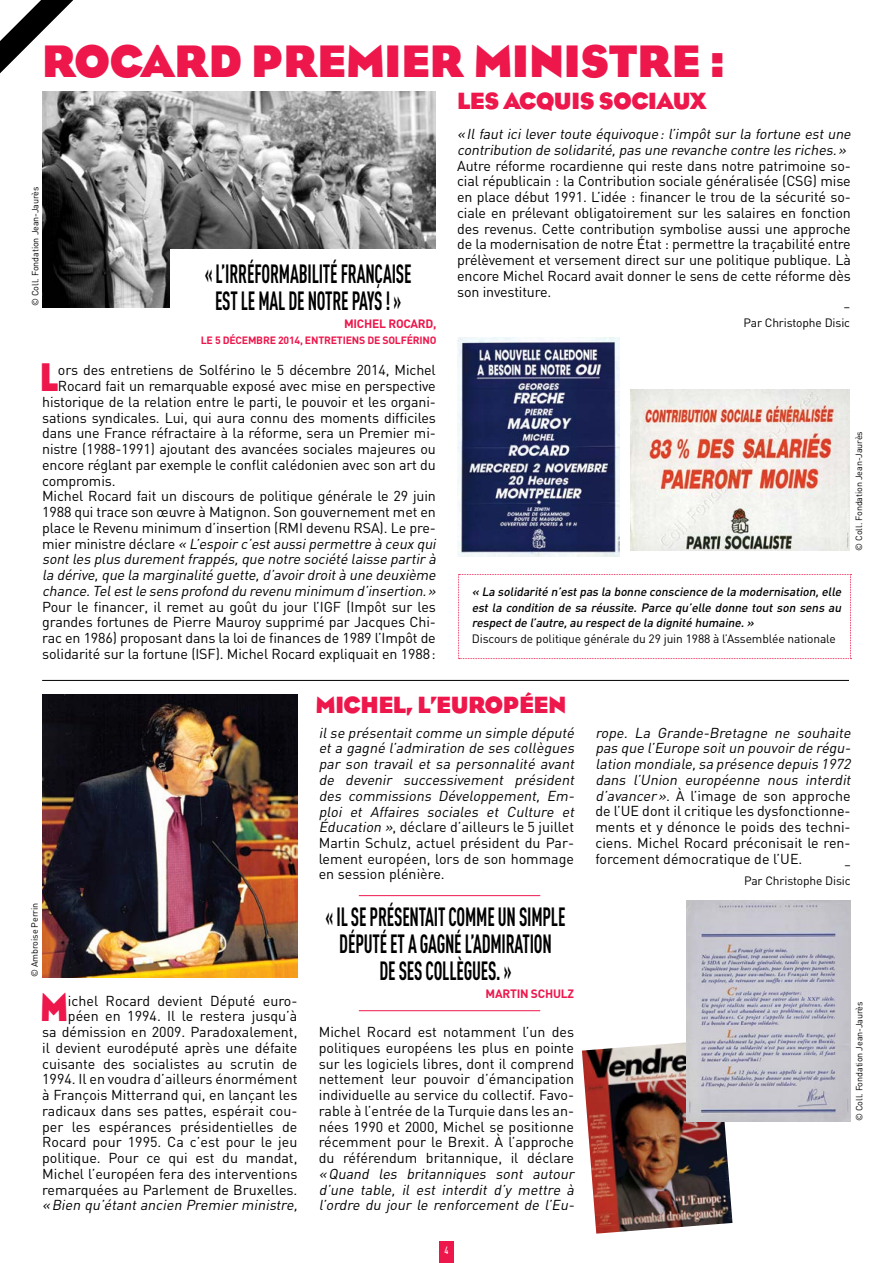
<style>
.page{position:relative;width:893px;height:1263px;background:#fff}
.page>*{position:absolute;margin:0;border:0;box-sizing:border-box;transform-origin:0 0}
.t1{font:700 46.5px "Bureau Eagle";letter-spacing:-.01em;color:#ed174c}
.t2{font:700 40.8px "Bureau Eagle";color:#ed174c;scale:.79 1}
.t3{font:700 26.1px/27px "DIN Cond";letter-spacing:-.01em;color:#000;text-align:center;scale:.73 1}
.t4{font:700 24px "Bureau Eagle";letter-spacing:-.02em;color:#ed174c}
.t5{font:14.25px/15.8px "DIN";letter-spacing:-.01em;color:#000;text-align:justify}
.t6{font:italic 14.25px/15.8px "DIN";color:#000}
.t7{font:italic 500 12px/15.8px "DIN";color:#000;text-align:justify}
.t8{font:12px/15.8px "DIN";letter-spacing:-.01em;color:#000;text-align:right}
.t9{font:700 12px "DIN";letter-spacing:-.02em;color:#ed174c}
.t10{font:700 10.5px "DIN";letter-spacing:-.02em;color:#ed174c}
.t11{font:500 10.5px "DIN Cond";color:#fff}
.t12{font:9px "DIN";letter-spacing:-.01em;color:#000}
.s1{font-style:normal}
.s2{font-style:italic}
</style>
<div class="page">
<div style="left:439px;top:1242px;width:15px;height:21px;background:#ed174c"></div>
<svg style="left:0;top:0;width:73px;height:73px"></svg>
<img style="left:42px;top:92px;width:394px;height:215px">
<img style="left:42px;top:695px;width:255px;height:282px">
<img style="left:457px;top:337px;width:162px;height:219px">
<img style="left:631px;top:389px;width:218px;height:162px">
<hr style="left:42px;top:680px;width:807px;height:1px;background:#000">
<hr style="left:359px;top:895px;width:181px;height:1px;background:#ed174c">
<hr style="left:359px;top:1010px;width:181px;height:1px;background:#ed174c">
<img style="left:582px;top:1040px;width:150px;height:193px">
<img style="left:687px;top:901px;width:164px;height:220px">
<div style="left:170px;top:249px;width:276px;height:78px;background:#fff"></div>
<svg style="left:458px;top:574px;width:393px;height:85px"></svg>
<h1 class="t1" style="left:42px;top:36px;width:686px">ROCARD PREMIER MINISTRE :</h1>
<p class="t12" style="left:30px;top:306px;width:121px;rotate:-90deg">© Coll. Fondation Jean-Jaurès</p>
<h3 class="t3" style="left:205px;top:260px;width:285px">« L’IRRÉFORMABILITÉ FRANÇAISE<br>EST LE MAL DE NOTRE PAYS ! »</h3>
<p class="t9" style="left:344px;top:316px;width:94px">MICH EL ROCARD,</p>
<p class="t10" style="left:201px;top:333px;width:237px">LE 5 DÉCEM BRE 2014, ENTRETIENS DE SOLFÉRINO</p>
<h2 class="t2" style="left:40px;top:355px;width:25px">L</h2>
<p class="t5" style="left:58px;top:362px;width:379px">ors des entretiens de Solférino le 5 décembre 2014, Michel</p>
<p class="t5" style="left:58px;top:378px;width:379px">Rocard fait un remarquable exposé avec mise en perspective</p>
<p class="t5" style="left:42px;top:394px;width:395px">historique de la relation entre le parti, le pouvoir et les organi-</p>
<p class="t5" style="left:42px;top:409px;width:395px">sations syndicales. Lui, qui aura connu des moments difficiles</p>
<p class="t5" style="left:42px;top:425px;width:395px">dans une France réfractaire à la réforme, sera un Premier mi-</p>
<p class="t5" style="left:42px;top:441px;width:395px">nistre (1988-1991) ajoutant des avancées sociales majeures ou</p>
<p class="t5" style="left:42px;top:457px;width:395px">encore réglant par exemple le conflit calédonien avec son art du</p>
<p class="t5" style="left:42px;top:472px;width:75px">compromis.</p>
<p class="t5" style="left:42px;top:488px;width:395px">Michel Rocard fait un discours de politique générale le 29 juin</p>
<p class="t5" style="left:42px;top:504px;width:395px">1988 qui trace son œuvre à Matignon. Son gouvernement met en</p>
<p class="t5" style="left:42px;top:520px;width:395px">place le Revenu minimum d’insertion (RMI devenu RSA). Le pre-</p>
<p class="t6" style="left:42px;top:535px;width:398px"><span class="s1">m i e r m i n i st re d é c la re</span> « L’espoirc’estaussipermettre à ceux qui</p>
<p class="t6" style="left:42px;top:551px;width:398px">sontles plus durementfrappés,que notre société laisse partirà</p>
<p class="t6" style="left:42px;top:567px;width:398px">la dérive,que la marginalité guette,d’avoirdroità une deuxième</p>
<p class="t6" style="left:42px;top:583px;width:398px">chance.Telestle sens profond du revenu minimum d’insertion.»</p>
<p class="t5" style="left:42px;top:598px;width:395px">Pour le financer, il remet au goût du jour l’IGF (Impôt sur les grandes fortunes de Pierre Mauroy supprimé par Jacques Chi&shy;rac en 1986) proposant dans la loi de finances de 1989 l’Impôt de solidarité sur la fortune (ISF). Michel Rocard expliquait en 1988:</p>
<h3 class="t4" style="left:457px;top:88px;width:251px">LES ACQUIS SOCIAUX</h3>
<p class="t6" style="left:457px;top:126px;width:398px">«Il faut ici lever toute équivoque: l’impôt sur la fortune est une contribution de solidarité,pas une revanche contre les riches.»</p>
<p class="t5" style="left:457px;top:157px;width:395px">Autre réforme rocardienne qui reste dans notre patrimoine so&shy;cial républicain : la Contribution sociale généralisée (CSG) mise en place début 1991. L’idée : financer le trou de la sécurité so&shy;ciale en prélevant obligatoirement sur les salaires en fonction des revenus. Cette contribution symbolise aussi une approche de la modernisation de notre État : permettre la traçabilité entre prélèvement et versement direct sur une politique publique. Là encore Michel Rocard avait donner le sens de cette réforme dès son investiture.</p>
<p class="t8" style="left:743px;top:299px;width:108px">–<br>Par Christophe Disic</p>
<p class="t12" style="left:853px;top:551px;width:121px;rotate:-90deg">© Coll. Fondation Jean-Jaurès</p>
<p class="t7" style="left:472px;top:583px;width:374px">« La solidarité n’estpas la bonne conscience de la modernisation,elle est la condition de sa réussite. Parce qu’elle donne tout son sens au respectde l’autre,au respectde la dignité humaine.»</p>
<p class="t8" style="left:472px;top:631px;width:365px">Discours de politique générale du 29 juin 1988 à l’Assemblée nationale</p>
<p class="t12" style="left:29px;top:977px;width:76px;rotate:-90deg">© Ambroise Perrin</p>
<h2 class="t2" style="left:40px;top:985px;width:33px">M</h2>
<p class="t5" style="left:42px;top:992px;width:257px;text-align:right">ichel Rocard devient Député euro&shy;péen en 1994. Il le restera jusqu’à<br>sa démission en 2009. Paradoxalement, il devient eurodéputé après une défaite cuisante des socialistes au scrutin de 1994. Il en voudra d’ailleurs énormément à François Mitterrand qui, en lançant les radicaux dans ses pattes, espérait cou&shy;per les espérances présidentielles de Rocard pour 1995. Ca c’est pour le jeu politique. Pour ce qui est du mandat, Michel l’européen fera des interventions remarquées au Parlement de Bruxelles.</p>
<p class="t6" style="left:42px;top:1197px;width:260px">«Bien qu’étantancien Premier ministre,</p>
<h3 class="t4" style="left:315px;top:692px;width:252px">MICHEL, L’EUROPÉEN</h3>
<p class="t6" style="left:319px;top:724px;width:260px">ilse présentaitcomme un simple député et a gagné l’admiration de ses collègues par son travail et sa personnalité avant de devenir successivement président des commissions Développement, Em&shy;ploi et Affaires sociales et Culture et Éducation »<span class="s1">, déclare d’ailleurs le 5 juillet Martin Schulz, actuel président du Par&shy;lement européen, lors de son hommage en session plénière.</span></p>
<h3 class="t3" style="left:326px;top:902px;width:330px">« IL SE PRÉSENTAIT COMME UN SIMPLE<br>DÉPUTÉ ET A GAGNÉ L’ADMIRATION<br>DE SES COLLÈGUES. »</h3>
<p class="t9" style="left:486px;top:985px;width:90px">MARTIN SCH ULZ</p>
<p class="t5" style="left:319px;top:1024px;width:257px">Michel Rocard est notamment l’un des politiques européens les plus en pointe sur les logiciels libres, dont il comprend nettement leur pouvoir d’émancipation individuelle au service du collectif. Favo&shy;rable à l’entrée de la Turquie dans les an&shy;nées 1990 et 2000, Michel se positionne récemment pour le Brexit. À l’approche du référendum britannique, il déclare</p>
<p class="t6" style="left:319px;top:1165px;width:260px;text-align:justify">«Quand les britanniques sont autour d’une table, il est interdit d’y mettre à l’ordre du jour le renforcement de l’Eu-</p>
<p class="t11" style="left:444px;top:1244px;width:6px">4</p>
<p class="t5" style="left:595px;top:724px;width:260px;text-align:left"><span class="s2">rope. La Grande-Bretagne ne souhaite pas que l’Europe soitun pouvoir de régu&shy;lation mondiale,sa présence depuis 1972 dans l’Union européenne nous interdit d’avancer»</span>. À l’image de son approche de l’UE dont il critique les dysfonctionne&shy;ments et y dénonce le poids des techni&shy;ciens. Michel Rocard préconisait le ren&shy;forcement démocratique de l’UE.</p>
<p class="t8" style="left:744px;top:857px;width:108px">–<br>Par Christophe Disic</p>
<p class="t12" style="left:853px;top:1121px;width:121px;rotate:-90deg">© Coll. Fondation Jean-Jaurès</p>
</div>
